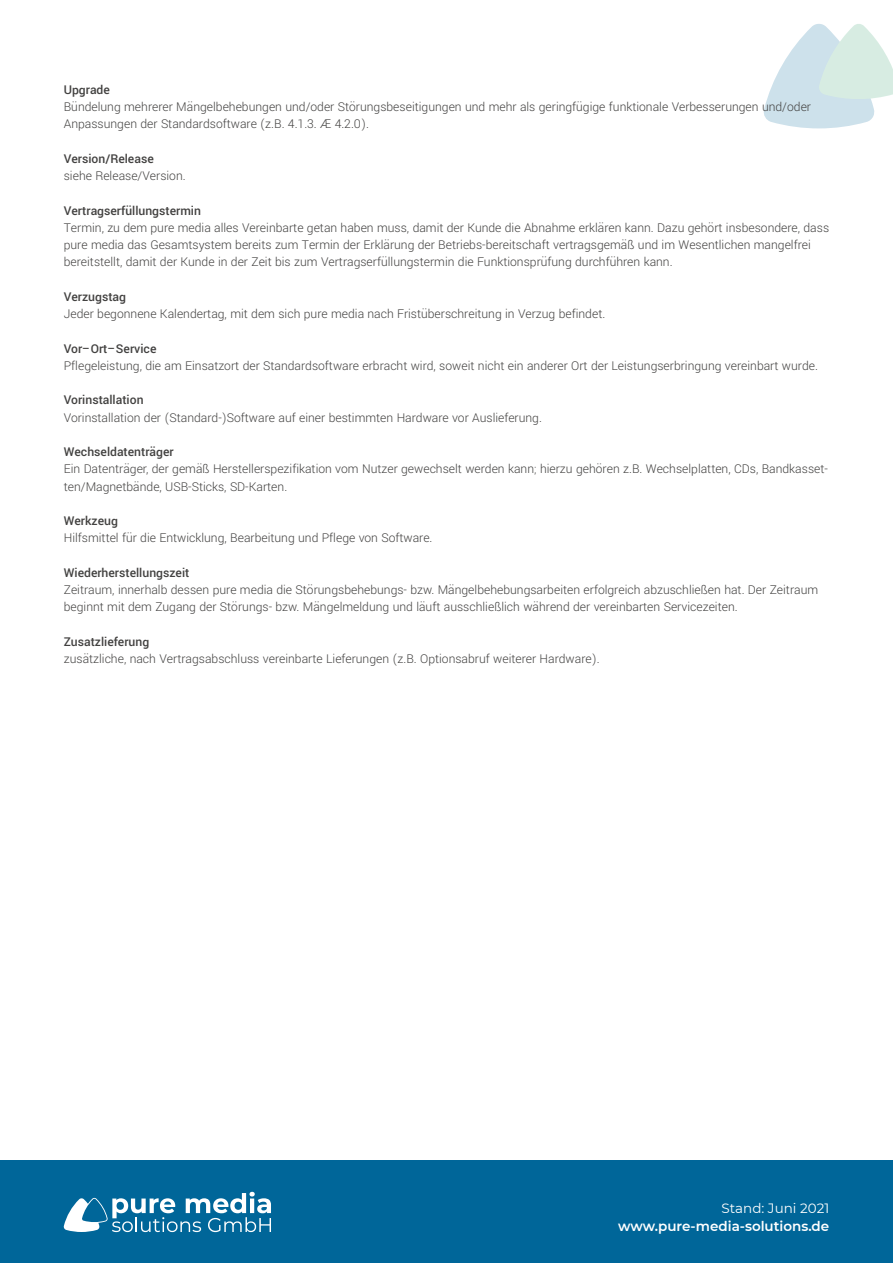
<style>
.page{position:relative;width:893px;height:1263px;background:#fff}
.page>*{position:absolute;margin:0;border:0;box-sizing:border-box;transform-origin:0 0}
.t1{font:300 13.5px/17.2px "Yantramanav";color:#424140}
.t2{font:500 13.5px "Yantramanav";color:#424140}
.t3{font:600 13.5px "Montserrat";color:#fff}
.t4{font:13.5px "Montserrat";color:#fff}
</style>
<div class="page">
<div style="left:0;top:1161px;width:893px;height:102px;background:#069"></div>
<svg style="left:63px;top:1192px;width:208px;height:40px"></svg>
<svg style="left:763px;top:24px;width:130px;height:104px"></svg>
<p class="t2" style="left:64px;top:81px;width:48px">Upgrade</p>
<p class="t1" style="left:64px;top:98px;width:749px">Bündelung mehrerer Mängelbehebungen und/oder Störungsbeseitigungen und mehr als geringfügige funktionale Verbesserungen und/oder<br>Anpassungen der Standardsoftware (z.B. 4.1.3. Æ 4.2.0).</p>
<p class="t2" style="left:64px;top:150px;width:92px">Version/Release</p>
<p class="t1" style="left:64px;top:167px;width:123px">siehe Release/Version.</p>
<p class="t2" style="left:64px;top:202px;width:139px">Vertragserfüllungstermin</p>
<p class="t1" style="left:64px;top:219px;width:767px">Termin, zu dem pure media alles Vereinbarte getan haben muss, damit der Kunde die Abnahme erklären kann. Dazu gehört insbesondere, dass pure media das Gesamtsystem bereits zum Termin der Erklärung der Betriebs-bereitschaft vertragsgemäß und im Wesentlichen mangelfrei bereitstellt, damit der Kunde in der Zeit bis zum Vertragserfüllungstermin die Funktionsprüfung durchführen kann.</p>
<p class="t2" style="left:64px;top:288px;width:64px">Verzugstag</p>
<p class="t1" style="left:64px;top:305px;width:543px">Jeder begonnene Kalendertag, mit dem sich pure media nach Fristüberschreitung in Verzug befindet.</p>
<p class="t2" style="left:64px;top:340px;width:94px">Vor–Ort–Service</p>
<p class="t1" style="left:64px;top:357px;width:756px">Pflegeleistung, die am Einsatzort der Standardsoftware erbracht wird, soweit nicht ein anderer Ort der Leistungserbringung vereinbart wurde.</p>
<p class="t2" style="left:64px;top:392px;width:81px">Vorinstallation</p>
<p class="t1" style="left:64px;top:409px;width:480px">Vorinstallation der (Standard-)Software auf einer bestimmten Hardware vor Auslieferung.</p>
<p class="t2" style="left:64px;top:443px;width:111px">Wechseldatenträger</p>
<p class="t1" style="left:64px;top:460px;width:766px">Ein Datenträger, der gemäß Herstellerspezifikation vom Nutzer gewechselt werden kann; hierzu gehören z.B. Wechselplatten, CDs, Bandkasset&shy;ten/Magnetbände, USB-Sticks, SD-Karten.</p>
<p class="t2" style="left:64px;top:512px;width:56px">Werkzeug</p>
<p class="t1" style="left:64px;top:529px;width:370px">Hilfsmittel für die Entwicklung, Bearbeitung und Pflege von Software.</p>
<p class="t2" style="left:64px;top:564px;width:127px">Wiederherstellungszeit</p>
<p class="t1" style="left:64px;top:581px;width:756px">Zeitraum, innerhalb dessen pure media die Störungsbehebungs- bzw. Mängelbehebungsarbeiten erfolgreich abzuschließen hat. Der Zeitraum beginnt mit dem Zugang der Störungs- bzw. Mängelmeldung und läuft ausschließlich während der vereinbarten Servicezeiten.</p>
<p class="t2" style="left:64px;top:633px;width:87px">Zusatzlieferung</p>
<p class="t1" style="left:64px;top:650px;width:537px">zusätzliche, nach Vertragsabschluss vereinbarte Lieferungen (z.B. Optionsabruf weiterer Hardware).</p>
<p class="t4" style="left:721px;top:1199px;width:109px">Stand: Juni 2021</p>
<p class="t3" style="left:618px;top:1217px;width:212px">www.pure-media-solutions.de</p>
</div>
